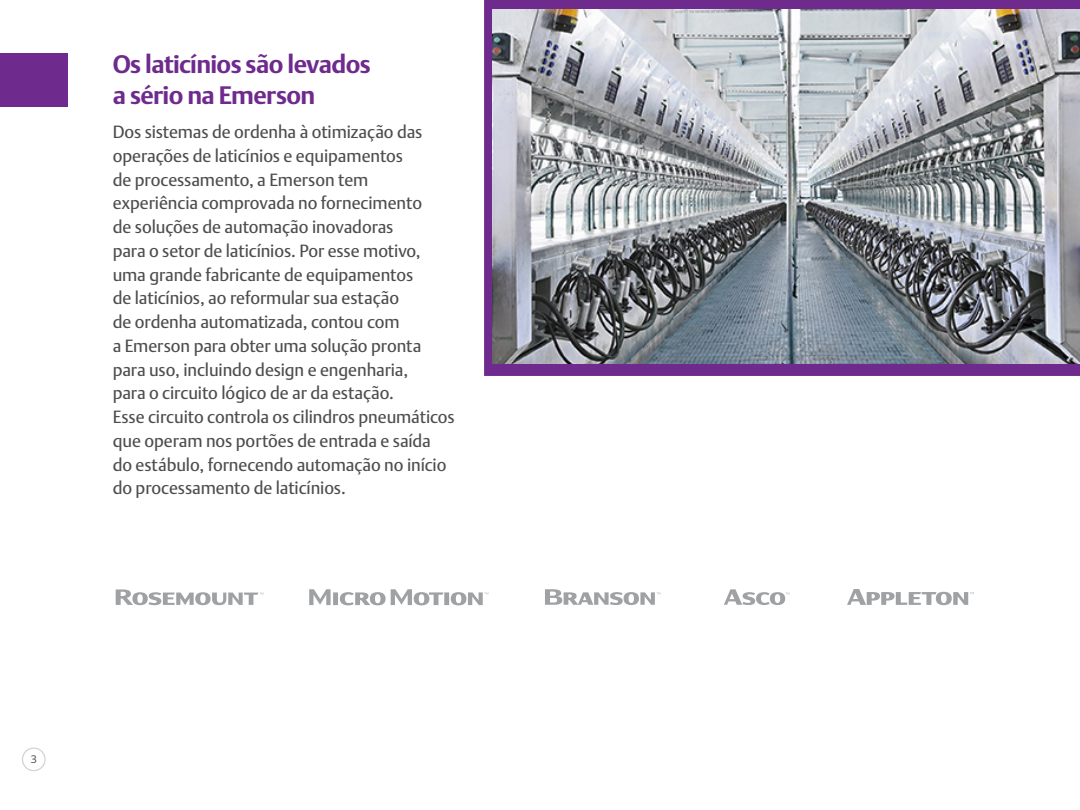
<style>
.page{position:relative;width:1080px;height:810px;background:#fff}
.page>*{position:absolute;margin:0;border:0;box-sizing:border-box;transform-origin:0 0}
.t1{font:700 25px/31.2px "DTL Argo T";letter-spacing:-.025em;color:#6e2a8d}
.t2{font:17.5px/23.8px "DTL Argo T";letter-spacing:-.005em;color:#4d4d4f}
.t3{font:10.62px "Noto Sans";color:#4d4d4f}
</style>
<div class="page">
<svg style="left:484px;top:0;width:596px;height:376px;background:#71308e"></svg>
<div style="left:0;top:53px;width:68px;height:53px;background:#6e2a8d"></div>
<img style="left:492px;top:10px;width:588px;height:354px">
<svg style="left:116px;top:589px;width:147px;height:16px"></svg>
<svg style="left:309px;top:589px;width:179px;height:16px"></svg>
<svg style="left:847px;top:589px;width:127px;height:16px"></svg>
<svg style="left:724px;top:590px;width:66px;height:15px"></svg>
<svg style="left:545px;top:590px;width:115px;height:15px"></svg>
<div style="left:22px;top:748px;width:24px;height:23px;border:1px solid #d1d3d4;border-radius:50%"></div>
<h1 class="t1" style="left:113px;top:48px;width:260px">Os laticínios são levados a sério na Emerson</h1>
<p class="t2" style="left:113px;top:120px;width:344px">Dos sistemas de ordenha à otimização das operações de laticínios e equipamentos<br>de processamento, a Emerson tem experiência comprovada no fornecimento<br>de soluções de automação inovadoras<br>para o setor de laticínios. Por esse motivo, uma grande fabricante de equipamentos<br>de laticínios, ao reformular sua estação<br>de ordenha automatizada, contou com<br>a Emerson para obter uma solução pronta para uso, incluindo design e engenharia,<br>para o circuito lógico de ar da estação.<br>Esse circuito controla os cilindros pneumáticos que operam nos portões de entrada e saída do estábulo, fornecendo automação no início do processamento de laticínios.</p>
<p class="t3" style="left:31px;top:752px;width:8px">3</p>
</div>
